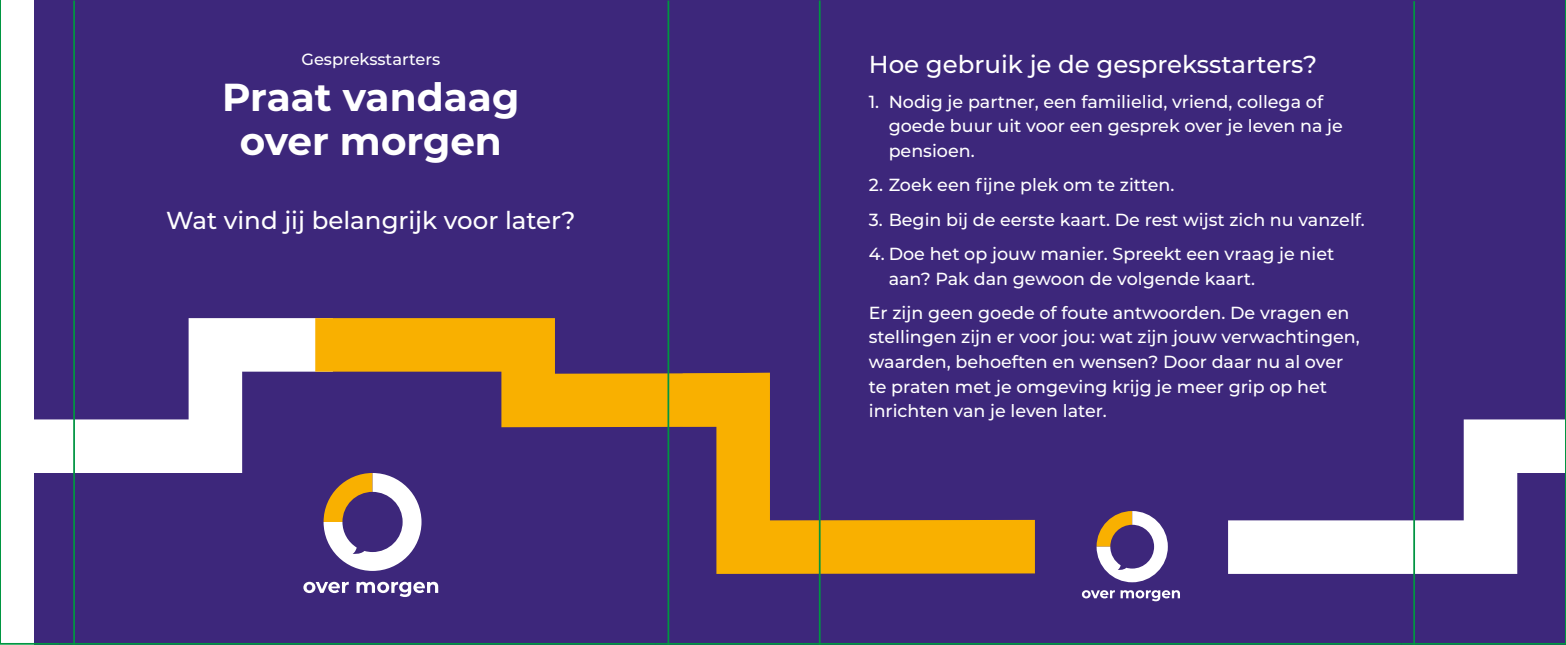
<style>
.page{position:relative;width:1566px;height:645px;background:#fff}
.page>*{position:absolute;margin:0;border:0;box-sizing:border-box;transform-origin:0 0}
.t1{font:700 39.02px/43.9px "Montserrat";color:#fff;text-align:center}
.t2{font:500 24.5px "Montserrat";color:#fff}
.t3{font:500 17.5px/24.5px "Montserrat";color:#fff}
.t4{font:500 16.28px "Montserrat";color:#fff}
</style>
<div class="page">
<div style="left:35px;top:0;width:1531px;height:645px;background:#3d277b"></div>
<svg style="left:323px;top:473px;width:98px;height:98px"></svg>
<svg style="left:303px;top:582px;width:46px;height:11px"></svg>
<svg style="left:356px;top:582px;width:82px;height:15px"></svg>
<svg style="left:61px;top:318px;width:254px;height:155px"></svg>
<div style="left:1228px;top:520px;width:189px;height:54px;background:#fff"></div>
<svg style="left:315px;top:318px;width:367px;height:109px;fill:#f9b000"></svg>
<svg style="left:682px;top:373px;width:353px;height:201px"></svg>
<svg style="left:1096px;top:511px;width:72px;height:71px"></svg>
<svg style="left:1082px;top:590px;width:98px;height:11px"></svg>
<hr style="left:667px;top:1px;width:2px;height:644px;background:#009641">
<hr style="left:819px;top:1px;width:1px;height:644px;background:#009641">
<hr style="left:1413px;top:1px;width:2px;height:644px;background:#009641">
<hr style="left:73px;top:1px;width:2px;height:644px;background:#009641">
<hr style="left:60px;top:643px;width:595px;height:2px;background:#009641">
<hr style="left:60px;top:0;width:595px;height:1px;background:#009641">
<hr style="left:655px;top:0;width:149px;height:1px;background:#009641">
<hr style="left:655px;top:643px;width:149px;height:2px;background:#009641">
<hr style="left:804px;top:643px;width:597px;height:2px;background:#009641">
<hr style="left:804px;top:0;width:614px;height:1px;background:#009641">
<svg style="left:1417px;top:0;width:149px;height:645px"></svg>
<hr style="left:1401px;top:643px;width:164px;height:2px;background:#009641">
<svg style="left:0;top:0;width:61px;height:645px"></svg>
<p class="t4" style="left:301px;top:48px;width:140px">Gespreksstarters</p>
<h1 class="t1" style="left:222px;top:74px;width:299px">Praat vandaag over morgen</h1>
<h2 class="t2" style="left:166px;top:203px;width:411px">Wat vind jij belangrijk voor later?</h2>
<h2 class="t2" style="left:869px;top:48px;width:450px">Hoe gebruik je de gespreksstarters?</h2>
<p class="t3" style="left:888px;top:89px;width:456px;text-indent:-20px">1. Nodig je partner, een familielid, vriend, collega of goede buur uit voor een gesprek over je leven na je pensioen.</p>
<p class="t3" style="left:869px;top:172px;width:307px">2. Zoek een fijne plek om te zitten.</p>
<p class="t3" style="left:869px;top:206px;width:497px">3. Begin bij de eerste kaart. De rest wijst zich nu vanzelf.</p>
<p class="t3" style="left:888px;top:241px;width:447px;text-indent:-20px">4. Doe het op jouw manier. Spreekt een vraag je niet aan? Pak dan gewoon de volgende kaart.</p>
<p class="t3" style="left:869px;top:300px;width:492px">Er zijn geen goede of foute antwoorden. De vragen en stellingen zijn er voor jou: wat zijn jouw verwachtingen, waarden, behoeften en wensen? Door daar nu al over te praten met je omgeving krijg je meer grip op het inrichten van je leven later.</p>
</div>
